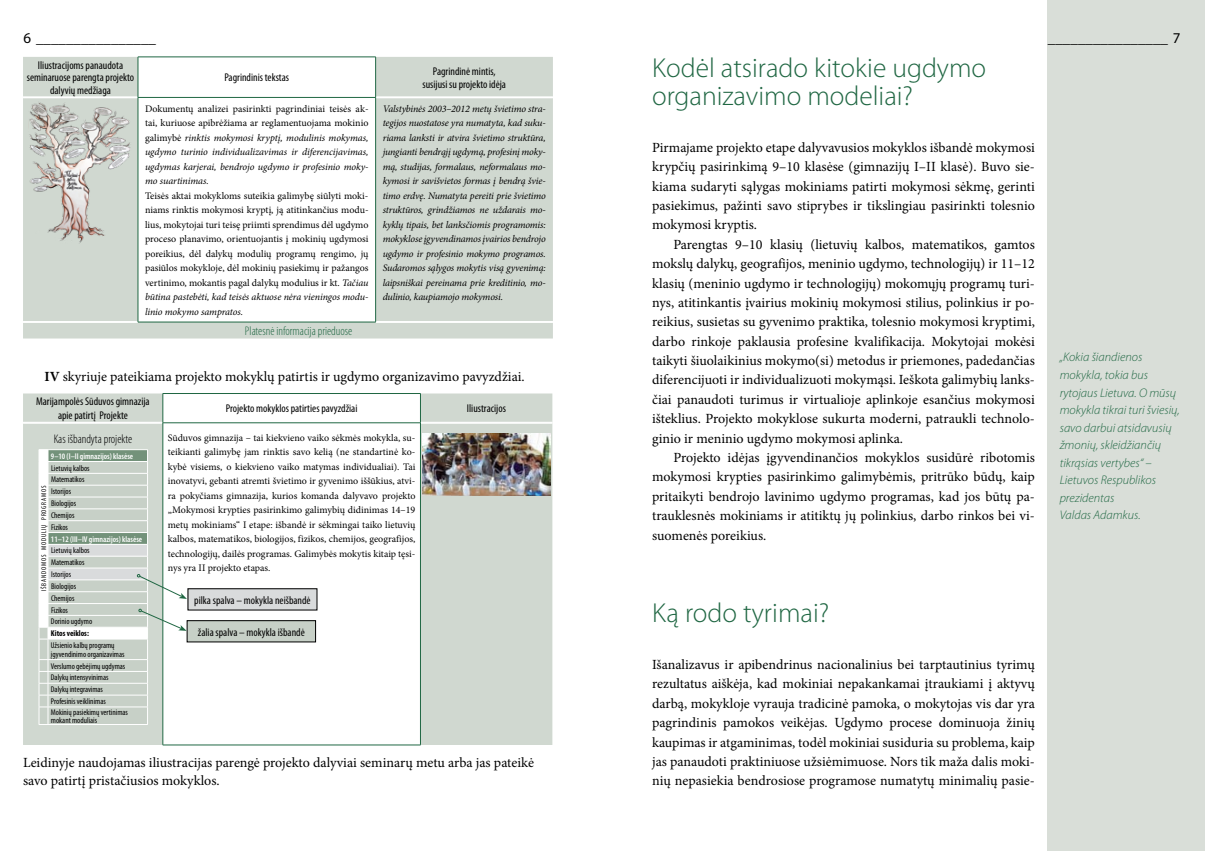
<style>
.page{position:relative;width:1205px;height:851px;background:#fff}
.page>*{position:absolute;margin:0;border:0;box-sizing:border-box;transform-origin:0 0}
.t1{font:300 27.5px/27.5px "Myriad Pro";color:#206743}
.t2{font:15px "Myriad Pro";color:#000}
.t3{font:14px/19.4px "Minion Pro";color:#000;text-align:justify}
.t4{font:italic 300 12.5px/17.5px "Myriad Pro";color:#206743}
.t5{font:300 condensed 12.5px "Myriad Pro";color:#206743}
.t6{font:300 condensed 12.5px "Myriad Pro";color:#000}
.t7{font:condensed 11.25px/12.5px "Myriad Pro";color:#000;text-align:center}
.t8{font:10px/14.5px "Minion Pro";color:#000;text-align:justify}
.t9{font:italic 10px/14.5px "Minion Pro";letter-spacing:-.015em;color:#000;text-align:justify}
.t10{font:condensed 8.38px/11.9px "Myriad Pro";color:#000}
.t11{font:600 condensed 8.38px "Myriad Pro";color:#fff}
.t12{font:700 condensed 8.38px "Myriad Pro";color:#000}
.t13{font:condensed 7px "Myriad Pro";letter-spacing:.12em;color:#000}
.s1{font-style:normal}
.s2{font-style:italic}
.s3{font-weight:700}
</style>
<div class="page">
<div style="left:1048px;top:0;width:157px;height:850px;background:#d9ded8"></div>
<div style="left:23px;top:393px;width:529px;height:351px;background:#d0d8d0"></div>
<svg style="left:164px;top:394px;width:256px;height:350px"></svg>
<hr style="left:23px;top:422px;width:140px;height:1px;background:#fff">
<hr style="left:23px;top:423px;width:140px;height:1px;background:#fff">
<hr style="left:421px;top:422px;width:131px;height:1px;background:#fff">
<hr style="left:421px;top:423px;width:131px;height:1px;background:#fff">
<hr style="left:163px;top:393px;width:258px;height:1px;background:#206743">
<svg style="left:163px;top:394px;width:1px;height:28px"></svg>
<svg style="left:420px;top:393px;width:1px;height:29px"></svg>
<hr style="left:163px;top:422px;width:258px;height:1px;background:#206743">
<hr style="left:163px;top:423px;width:1px;height:321px;background:#206743">
<hr style="left:420px;top:423px;width:1px;height:321px;background:#206743">
<hr style="left:163px;top:744px;width:258px;height:1px;background:#206743">
<img style="left:423px;top:433px;width:127px;height:62px">
<div style="left:23px;top:57px;width:530px;height:281px;background:#d0d8d0"></div>
<svg style="left:139px;top:58px;width:236px;height:264px"></svg>
<hr style="left:23px;top:97px;width:115px;height:1px;background:#fff">
<hr style="left:376px;top:97px;width:177px;height:1px;background:#fff">
<hr style="left:23px;top:321px;width:115px;height:1px;background:#fff">
<hr style="left:23px;top:322px;width:115px;height:1px;background:#fff">
<hr style="left:376px;top:321px;width:177px;height:1px;background:#fff">
<hr style="left:376px;top:322px;width:177px;height:1px;background:#fff">
<hr style="left:138px;top:57px;width:238px;height:1px;background:#206743">
<hr style="left:138px;top:57px;width:1px;height:40px;background:#206743">
<hr style="left:375px;top:57px;width:1px;height:40px;background:#206743">
<hr style="left:138px;top:97px;width:238px;height:1px;background:#206743">
<hr style="left:138px;top:98px;width:1px;height:224px;background:#206743">
<hr style="left:375px;top:98px;width:1px;height:224px;background:#206743">
<hr style="left:138px;top:322px;width:238px;height:1px;background:#206743">
<img style="left:29px;top:101px;width:102px;height:145px">
<div style="left:188px;top:588px;width:129px;height:22px;background:#d9dbdc"></div>
<div style="left:188px;top:588px;width:129px;height:22px;border:1px solid #000"></div>
<div style="left:187px;top:620px;width:129px;height:21px;background:#c7d0c7"></div>
<div style="left:187px;top:620px;width:129px;height:22px;border:1px solid #000"></div>
<svg style="left:39px;top:449px;width:148px;height:276px"></svg>
<p class="t2" style="left:23px;top:29px;width:134px">6 ________________</p>
<p class="t2" style="left:1048px;top:29px;width:134px">________________ 7</p>
<h1 class="t1" style="left:652px;top:55px;width:336px">Kodėl atsirado kitokie ugdymo organizavimo modeliai?</h1>
<p class="t3" style="left:652px;top:138px;width:384px">Pirmajame projekto etape dalyvavusios mokyklos išbandė mokymosi krypčių pasirinkimą 9–10 klasėse (gimnazijų I–II klasė). Buvo sie&shy;kiama sudaryti sąlygas mokiniams patirti mokymosi sėkmę, gerinti pasiekimus, pažinti savo stiprybes ir tikslingiau pasirinkti tolesnio mokymosi kryptis.</p>
<p class="t3" style="left:652px;top:234px;width:384px;text-indent:21px">Parengtas 9–10 klasių (lietuvių kalbos, matematikos, gamtos mokslų dalykų, geografijos, meninio ugdymo, technologijų) ir 11–12 klasių (meninio ugdymo ir technologijų) mokomųjų programų turi&shy;nys, atitinkantis įvairius mokinių mokymosi stilius, polinkius ir po&shy;reikius, susietas su gyvenimo praktika, tolesnio mokymosi kryptimi, darbo rinkoje paklausia profesine kvalifikacija. Mokytojai mokėsi taikyti šiuolaikinius mokymo(si) metodus ir priemones, padedančias diferencijuoti ir individualizuoti mokymąsi. Ieškota galimybių lanks&shy;čiai panaudoti turimus ir virtualioje aplinkoje esančius mokymosi išteklius. Projekto mokyklose sukurta moderni, patraukli technolo&shy;ginio ir meninio ugdymo mokymosi aplinka.</p>
<p class="t3" style="left:652px;top:448px;width:384px;text-indent:21px">Projekto idėjas įgyvendinančios mokyklos susidūrė ribotomis mokymosi krypties pasirinkimo galimybėmis, pritrūko būdų, kaip pritaikyti bendrojo lavinimo ugdymo programas, kad jos būtų pa&shy;trauklesnės mokiniams ir atitiktų jų polinkius, darbo rinkos bei vi&shy;suomenės poreikius.</p>
<p class="t7" style="left:27px;top:59px;width:109px">Iliustracijoms panaudota seminaruose parengta projekto dalyvių medžiaga</p>
<p class="t7" style="left:224px;top:71px;width:66px">Pagrindinis tekstas</p>
<p class="t7" style="left:422px;top:65px;width:85px">Pagrindinė mintis, susijusi su projekto idėja</p>
<p class="t9" style="left:145px;top:101px;width:225px"><span class="s1">Dokumentų analizei pasirinkti pagrindiniai teisės ak&shy;tai, kuriuose apibrėžiama ar reglamentuojama mokinio galimybė</span> rinktis mokymosi kryptį, modulinis mokymas, ugdymo turinio individualizavimas ir diferencijavimas, ugdymas karjerai, bendrojo ugdymo ir profesinio moky&shy;mo suartinimas.</p>
<p class="t8" style="left:145px;top:188px;width:225px">Teisės aktai mokykloms suteikia galimybę siūlyti moki&shy;niams rinktis mokymosi kryptį, ją atitinkančius modu&shy;lius, mokytojai turi teisę priimti sprendimus dėl ugdymo proceso planavimo, orientuojantis į mokinių ugdymosi poreikius, dėl dalykų modulių programų rengimo, jų pasiūlos mokykloje, dėl mokinių pasiekimų ir pažangos vertinimo, mokantis pagal dalykų modulius ir kt. <span class="s2">Tačiau būtina pastebėti, kad teisės aktuose nėra vieningos modu&shy;linio mokymo sampratos.</span></p>
<p class="t9" style="left:383px;top:101px;width:165px">Valstybinės 2003–2012 metų švietimo stra&shy;tegijos nuostatose yra numatyta, kad suku&shy;riama lanksti ir atvira švietimo struktūra, jungianti bendrąjį ugdymą, profesinį moky&shy;mą, studijas, formalaus, neformalaus mo&shy;kymosi ir savišvietos formas į bendrą švie&shy;timo erdvę. Numatyta pereiti prie švietimo struktūros, grindžiamos ne uždarais mo&shy;kyklų tipais, bet lanksčiomis programomis: mokyklose įgyvendinamos įvairios bendrojo ugdymo ir profesinio mokymo programos.<br>Sudaromos sąlygos mokytis visą gyvenimą: laipsniškai pereinama prie kreditinio, mo&shy;dulinio, kaupiamojo mokymosi.</p>
<p class="t5" style="left:245px;top:323px;width:109px">Platesnė informacija prieduose</p>
<p class="t4" style="left:1059px;top:349px;width:122px">„Kokia šiandienos mokykla, tokia bus rytojaus Lietuva. O mūsų mokykla tikrai turi šviesių, savo darbui atsidavusių žmonių, skleidžiančių tikrąsias vertybes“ –<br>Lietuvos Respublikos prezidentas<br>Valdas Adamkus.</p>
<p class="t3" style="left:44px;top:367px;width:482px"><span class="s3">IV</span> skyriuje pateikiama projekto mokyklų patirtis ir ugdymo organizavimo pavyzdžiai.</p>
<p class="t7" style="left:36px;top:394px;width:115px;line-height:13.8px">Marijampolės Sūduvos gimnazija apie patirtį Projekte</p>
<p class="t7" style="left:226px;top:402px;width:133px">Projekto mokyklos patirties pavyzdžiai</p>
<p class="t7" style="left:467px;top:402px;width:41px">Iliustracijos</p>
<p class="t6" style="left:54px;top:431px;width:80px">Kas išbandyta projekte</p>
<p class="t8" style="left:168px;top:430px;width:249px">Sūduvos gimnazija – tai kiekvieno vaiko sėkmės mokykla, su&shy;teikianti galimybę jam rinktis savo kelią (ne standartinė ko&shy;kybė visiems, o kiekvieno vaiko matymas individualiai). Tai inovatyvi, gebanti atremti švietimo ir gyvenimo iššūkius, atvi&shy;ra pokyčiams gimnazija, kurios komanda dalyvavo projekto „Mokymosi krypties pasirinkimo galimybių didinimas 14–19 metų mokiniams“ I etape: išbandė ir sėkmingai taiko lietuvių kalbos, matematikos, biologijos, fizikos, chemijos, geografijos, technologijų, dailės programas. Galimybės mokytis kitaip tęsi&shy;nys yra II projekto etapas.</p>
<p class="t11" style="left:51px;top:451px;width:84px">9–10 (I–II gimnazijos) klasėse</p>
<p class="t10" style="left:51px;top:461px;width:40px">lietuvių kalbos matematikos istorijos biologijos chemijos fizikos</p>
<p class="t11" style="left:51px;top:534px;width:93px">11–12 (III–IV gimnazijos) klasėse</p>
<p class="t10" style="left:51px;top:544px;width:43px">lietuvių kalbos matematikos istorijos biologijos chemijos fizikos<br>Dorinio ugdymo</p>
<p class="t12" style="left:51px;top:628px;width:40px">Kitos veiklos:</p>
<p class="t10" style="left:51px;top:641px;width:75px;line-height:8.4px">Užsienio kalbų programų įgyvendinimo organizavimas</p>
<p class="t10" style="left:51px;top:659px;width:76px">Verslumo gebėjimų ugdymas<br>Dalykų intensyvinimas<br>Dalykų integravimas<br>Profesinis veiklinimas</p>
<p class="t10" style="left:51px;top:707px;width:79px;line-height:8.4px">Mokinių pasiekimų vertinimas mokant moduliais</p>
<p class="t13" style="left:40px;top:591px;width:106px;rotate:-90deg">Išbandomos moduli ų programos</p>
<p class="t7" style="left:194px;top:593px;width:118px">pilka spalva – mokykla neišbandė</p>
<p class="t7" style="left:198px;top:625px;width:108px">žalia spalva – mokykla išbandė</p>
<h1 class="t1" style="left:652px;top:599px;width:179px">Ką rodo tyrimai?</h1>
<p class="t3" style="left:652px;top:654px;width:384px">Išanalizavus ir apibendrinus nacionalinius bei tarptautinius tyrimų rezultatus aiškėja, kad mokiniai nepakankamai įtraukiami į aktyvų darbą, mokykloje vyrauja tradicinė pamoka, o mokytojas vis dar yra pagrindinis pamokos veikėjas. Ugdymo procese dominuoja žinių kaupimas ir atgaminimas, todėl mokiniai susiduria su problema, kaip jas panaudoti praktiniuose užsiėmimuose. Nors tik maža dalis moki&shy;nių nepasiekia bendrosiose programose numatytų minimalių pasie-</p>
<p class="t3" style="left:23px;top:752px;width:512px;line-height:18.8px">Leidinyje naudojamas iliustracijas parengė projekto dalyviai seminarų metu arba jas pateikė savo patirtį pristačiusios mokyklos.</p>
</div>
